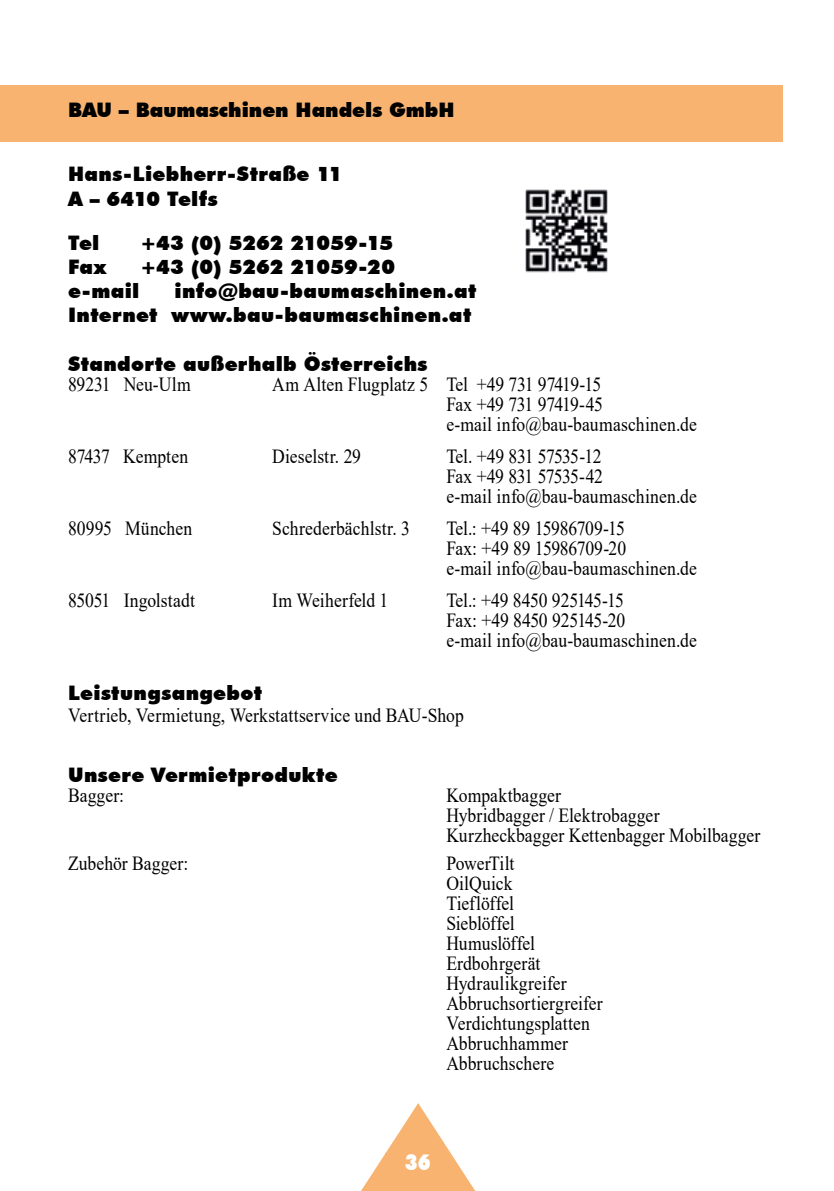
<style>
.page{position:relative;width:834px;height:1191px;background:#fff}
.page>*{position:absolute;margin:0;border:0;box-sizing:border-box;transform-origin:0 0}
.t1{font:900 22px "Futura BT";color:#fff;scale:.85 1}
.t2{font:20px/20px "Times New Roman";color:#000;scale:.88 1}
.t3{font:900 20px/24.2px "Futura BT";letter-spacing:.015em;color:#000}
.t4{font:900 20px "Futura BT";letter-spacing:-.005em;color:#000}
</style>
<div class="page">
<svg style="left:361px;top:1103px;width:114px;height:88px"></svg>
<div style="left:385px;top:1153px;width:65px;height:38px;background:#f7b36f"></div>
<div style="left:0;top:85px;width:782px;height:57px;background:#f7b36f"></div>
<img style="left:525px;top:189px;width:83px;height:83px">
<p class="t3" style="left:68px;top:98px;width:388px">BAU – Baumaschinen Handels GmbH</p>
<p class="t3" style="left:68px;top:162px;width:275px">Hans-Liebherr-Straße 11<br>A – 6410 Telfs</p>
<p class="t3" style="left:68px;top:230px;width:33px">Tel</p>
<p class="t4" style="left:140px;top:230px;width:254px">+43 (0) 5262 21059-15</p>
<p class="t3" style="left:68px;top:254px;width:40px">Fax</p>
<p class="t3" style="left:140px;top:254px;width:256px">+43 (0) 5262 21059-20</p>
<p class="t3" style="left:68px;top:278px;width:73px">e-mail</p>
<p class="t3" style="left:68px;top:278px;width:410px;text-align:right">info@bau-baumaschinen.at<br>Internet www.bau-baumaschinen.at</p>
<p class="t3" style="left:68px;top:351px;width:361px">Standorte außerhalb Österreichs</p>
<p class="t2" style="left:68px;top:373px;width:141px">89231 Neu-Ulm</p>
<p class="t2" style="left:446px;top:373px;width:286px;text-indent:-174px">Am Alten Flugplatz 5 Tel +49 731 97419-15<br>Fax +49 731 97419-45<br>e-mail info@bau-baumaschinen.de</p>
<p class="t2" style="left:68px;top:445px;width:138px">87437 Kempten</p>
<p class="t2" style="left:272px;top:445px;width:102px">Dieselstr. 29</p>
<p class="t2" style="left:446px;top:445px;width:286px">Tel. +49 831 57535-12<br>Fax +49 831 57535-42<br>e-mail info@bau-baumaschinen.de</p>
<p class="t2" style="left:68px;top:517px;width:142px">80995 München</p>
<p class="t2" style="left:272px;top:517px;width:158px">Schrederbächlstr. 3</p>
<p class="t2" style="left:446px;top:517px;width:286px">Tel.: +49 89 15986709-15<br>Fax: +49 89 15986709-20<br>e-mail info@bau-baumaschinen.de</p>
<p class="t2" style="left:68px;top:589px;width:146px">85051 Ingolstadt</p>
<p class="t2" style="left:272px;top:589px;width:133px">Im Weiherfeld 1</p>
<p class="t2" style="left:446px;top:589px;width:286px">Tel.: +49 8450 925145-15<br>Fax: +49 8450 925145-20<br>e-mail info@bau-baumaschinen.de</p>
<p class="t3" style="left:68px;top:680px;width:195px">Leistungsangebot</p>
<p class="t2" style="left:68px;top:704px;width:451px">Vertrieb, Vermietung, Werkstattservice und BAU-Shop</p>
<p class="t3" style="left:68px;top:763px;width:271px">Unsere Vermietprodukte</p>
<p class="t2" style="left:68px;top:785px;width:65px">Bagger:</p>
<p class="t2" style="left:446px;top:785px;width:358px">Kompaktbagger<br>Hybridbagger / Elektrobagger<br>Kurzheckbagger Kettenbagger Mobilbagger</p>
<p class="t2" style="left:68px;top:853px;width:138px">Zubehör Bagger:</p>
<p class="t2" style="left:446px;top:853px;width:179px">PowerTilt<br>OilQuick<br>Tieflöffel<br>Sieblöffel<br>Humuslöffel<br>Erdbohrgerät<br>Hydraulikgreifer<br>Abbruchsortiergreifer<br>Verdichtungsplatten<br>Abbruchhammer<br>Abbruchschere</p>
<p class="t1" style="left:405px;top:1148px;width:32px">36</p>
</div>
